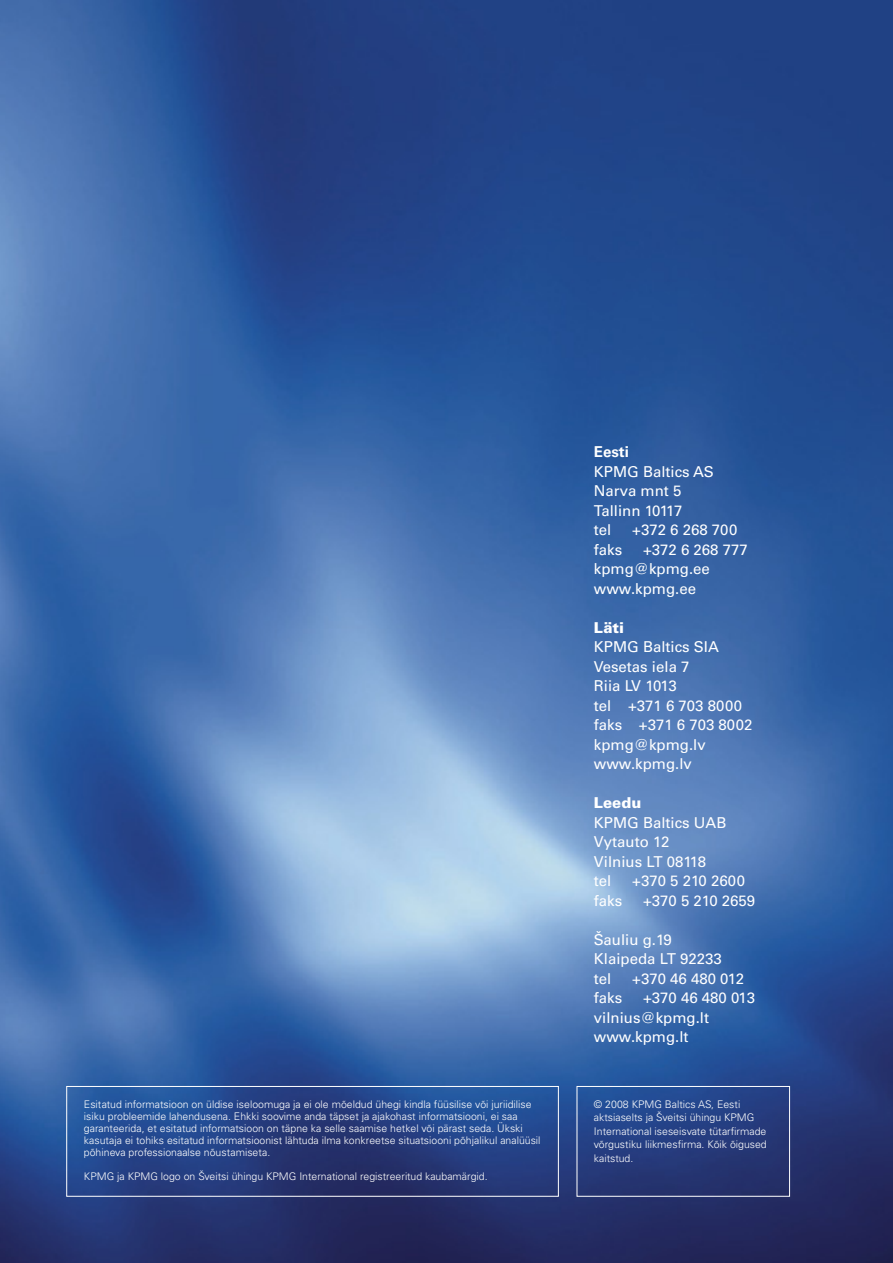
<style>
.page{position:relative;width:893px;height:1263px;background:#fff}
.page>*{position:absolute;margin:0;border:0;box-sizing:border-box;transform-origin:0 0}
.t1{font:15px/19.5px "Univers LT Std";color:#fff}
.t2{font:900 15px "Univers LT Std";color:#fff}
.t3{font:700 15px "Univers LT Std";color:#fff}
.t4{font:300 10.5px/13.5px "Univers LT Std";color:#fff}
</style>
<div class="page">
<img style="left:0;top:0;width:893px;height:1263px">
<svg style="left:66px;top:1086px;width:724px;height:111px;background:#2a4485"></svg>
<p class="t4" style="left:84px;top:1099px;width:458px;line-height:12px">Esitatud informatsioon on üldise iseloomuga ja ei ole mõeldud ühegi kindla füüsilise või juriidilise isiku probleemide lahendusena. Ehkki soovime anda täpset ja ajakohast informatsiooni, ei saa garanteerida, et esitatud informatsioon on täpne ka selle saamise hetkel või pärast seda. Ükski kasutaja ei tohiks esitatud informatsioonist lähtuda ilma konkreetse situatsiooni põhjalikul analüüsil põhineva professionaalse nõustamiseta.</p>
<p class="t4" style="left:84px;top:1170px;width:405px">KPMG ja KPMG logo on Šveitsi ühingu KPMG International registreeritud kaubamärgid.</p>
<h1 class="t3" style="left:594px;top:446px;width:37px">Eesti</h1>
<h1 class="t1" style="left:594px;top:463px;width:121px">KPMG Baltics AS<br>Narva mnt 5<br>Tallinn 10117<br>tel</h1>
<h1 class="t1" style="left:632px;top:521px;width:107px">+372 6 268 700</h1>
<h1 class="t1" style="left:594px;top:541px;width:30px">faks</h1>
<h1 class="t1" style="left:594px;top:541px;width:155px;text-indent:49px">+372 6 268 777 kpmg@kpmg.ee www.kpmg.ee</h1>
<h1 class="t2" style="left:594px;top:622px;width:32px">Läti</h1>
<h1 class="t1" style="left:594px;top:638px;width:160px">KPMG Baltics SIA<br>Vesetas iela 7<br>Riia LV 1013<br>tel +371 6 703 8000 faks +371 6 703 8002 kpmg@kpmg.lv www.kpmg.lv</h1>
<h1 class="t2" style="left:594px;top:797px;width:49px">Leedu</h1>
<h1 class="t1" style="left:594px;top:814px;width:134px">KPMG Baltics UAB<br>Vytauto 12<br>Vilnius LT 08118 tel</h1>
<h1 class="t1" style="left:632px;top:872px;width:114px">+370 5 210 2600</h1>
<h1 class="t1" style="left:594px;top:892px;width:30px">faks</h1>
<h1 class="t1" style="left:643px;top:892px;width:114px">+370 5 210 2659</h1>
<h1 class="t1" style="left:594px;top:931px;width:129px">Šauliu g.19<br>Klaipeda LT 92233 tel</h1>
<h1 class="t1" style="left:632px;top:970px;width:113px">+370 46 480 012</h1>
<h1 class="t1" style="left:594px;top:989px;width:30px">faks</h1>
<h1 class="t1" style="left:594px;top:989px;width:163px;text-indent:49px">+370 46 480 013 vilnius@kpmg.lt www.kpmg.lt</h1>
<p class="t4" style="left:594px;top:1098px;width:174px">© 2008 KPMG Baltics AS, Eesti aktsiaselts ja Šveitsi ühingu KPMG<br>International iseseisvate tütarfirmade võrgustiku liikmesfirma. Kõik õigused kaitstud.</p>
</div>
